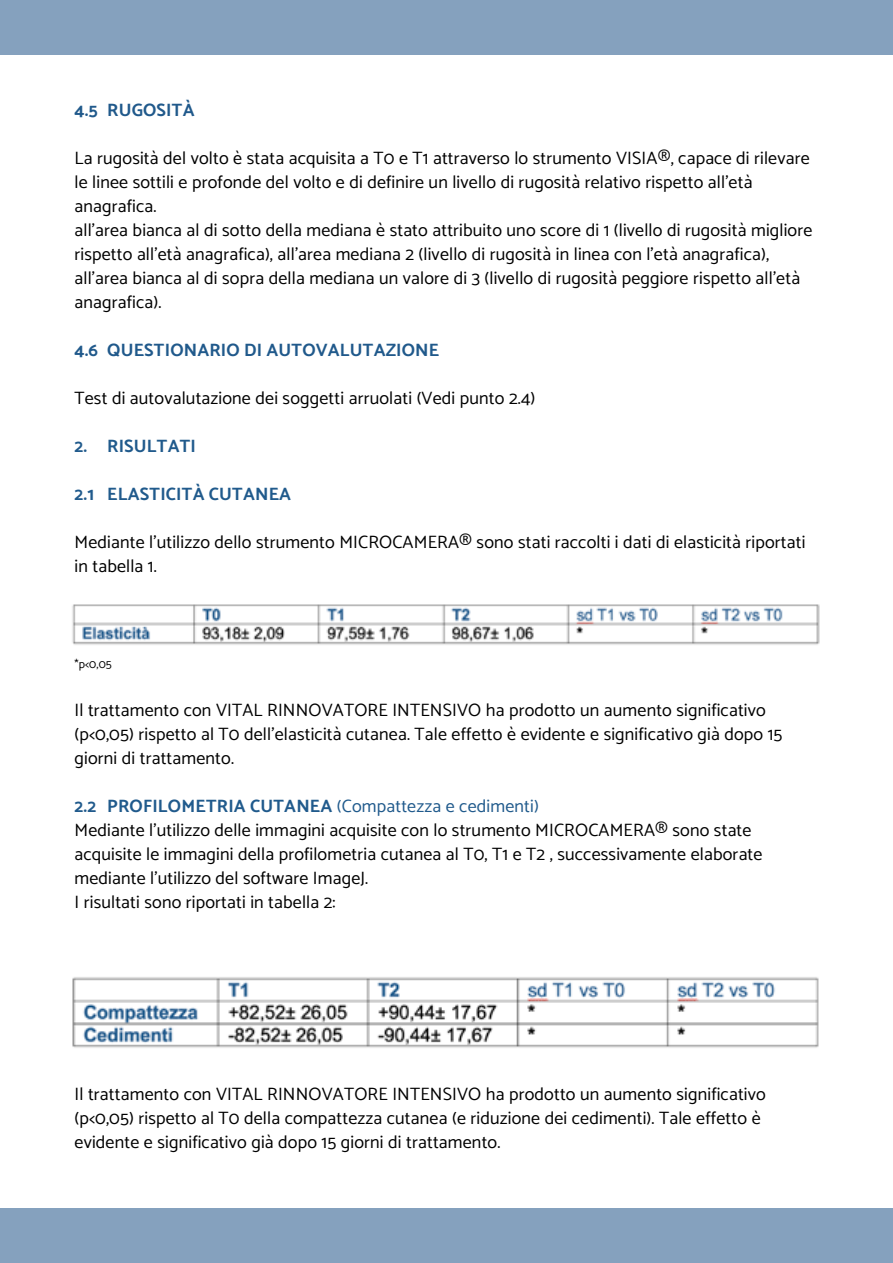
<style>
.page{position:relative;width:893px;height:1263px;background:#fff}
.page>*{position:absolute;margin:0;border:0;box-sizing:border-box;transform-origin:0 0}
.t1{font:18px/24px "Catamaran";letter-spacing:.01em;color:#000}
.t2{font:700 18px "Catamaran";letter-spacing:.01em;color:#20598b}
.t3{font:700 18px "Catamaran";letter-spacing:.01em;color:#205a8c}
.t4{font:12px "Catamaran";color:#000}
.s1{font-weight:700;color:#205a8c}
.s2{color:#205a8c}
</style>
<div class="page">
<div style="left:0;top:0;width:893px;height:54px;background:#85a1be"></div>
<div style="left:0;top:1209px;width:893px;height:54px;background:#85a1be"></div>
<img style="left:72px;top:604px;width:748px;height:41px">
<img style="left:72px;top:977px;width:747px;height:71px">
<p class="t2" style="left:75px;top:96px;width:122px">4.5 RUGOSITÀ</p>
<p class="t1" style="left:75px;top:145px;width:739px">La rugosità del volto è stata acquisita a T0 e T1 attraverso lo strumento VISIA®, capace di rilevare le linee sottili e profonde del volto e di definire un livello di rugosità relativo rispetto all’età anagrafica.<br>all’area bianca al di sotto della mediana è stato attribuito uno score di 1 (livello di rugosità migliore rispetto all’età anagrafica), all’area mediana 2 (livello di rugosità in linea con l’età anagrafica), all’area bianca al di sopra della mediana un valore di 3 (livello di rugosità peggiore rispetto all’età anagrafica).</p>
<p class="t2" style="left:75px;top:336px;width:366px">4.6 QUESTIONARIO DI AUTOVALUTAZIONE</p>
<p class="t1" style="left:75px;top:385px;width:462px">Test di autovalutazione dei soggetti arruolati (Vedi punto 2.4)</p>
<p class="t3" style="left:75px;top:432px;width:123px">2. RISULTATI</p>
<p class="t3" style="left:75px;top:480px;width:218px">2.1 ELASTICITÀ CUTANEA</p>
<p class="t1" style="left:75px;top:529px;width:732px">Mediante l’utilizzo dello strumento MICROCAMERA® sono stati raccolti i dati di elasticità riportati in tabella 1.</p>
<p class="t4" style="left:75px;top:655px;width:39px">*p&lt;0,05</p>
<p class="t1" style="left:75px;top:697px;width:709px">Il trattamento con VITAL RINNOVATORE INTENSIVO ha prodotto un aumento significativo (p&lt;0,05) rispetto al T0 dell’elasticità cutanea. Tale effetto è evidente e significativo già dopo 15 giorni di trattamento.</p>
<p class="t1" style="left:75px;top:793px;width:689px"><span class="s1">2.2 PROFILOMETRIA CUTANEA</span> <span class="s2">(Compattezza e cedimenti)<br></span>Mediante l’utilizzo delle immagini acquisite con lo strumento MICROCAMERA® sono state acquisite le immagini della profilometria cutanea al T0, T1 e T2 , successivamente elaborate mediante l’utilizzo del software ImageJ.<br>I risultati sono riportati in tabella 2:</p>
<p class="t1" style="left:75px;top:1081px;width:693px">Il trattamento con VITAL RINNOVATORE INTENSIVO ha prodotto un aumento significativo (p&lt;0,05) rispetto al T0 della compattezza cutanea (e riduzione dei cedimenti). Tale effetto è evidente e significativo già dopo 15 giorni di trattamento.</p>
</div>
